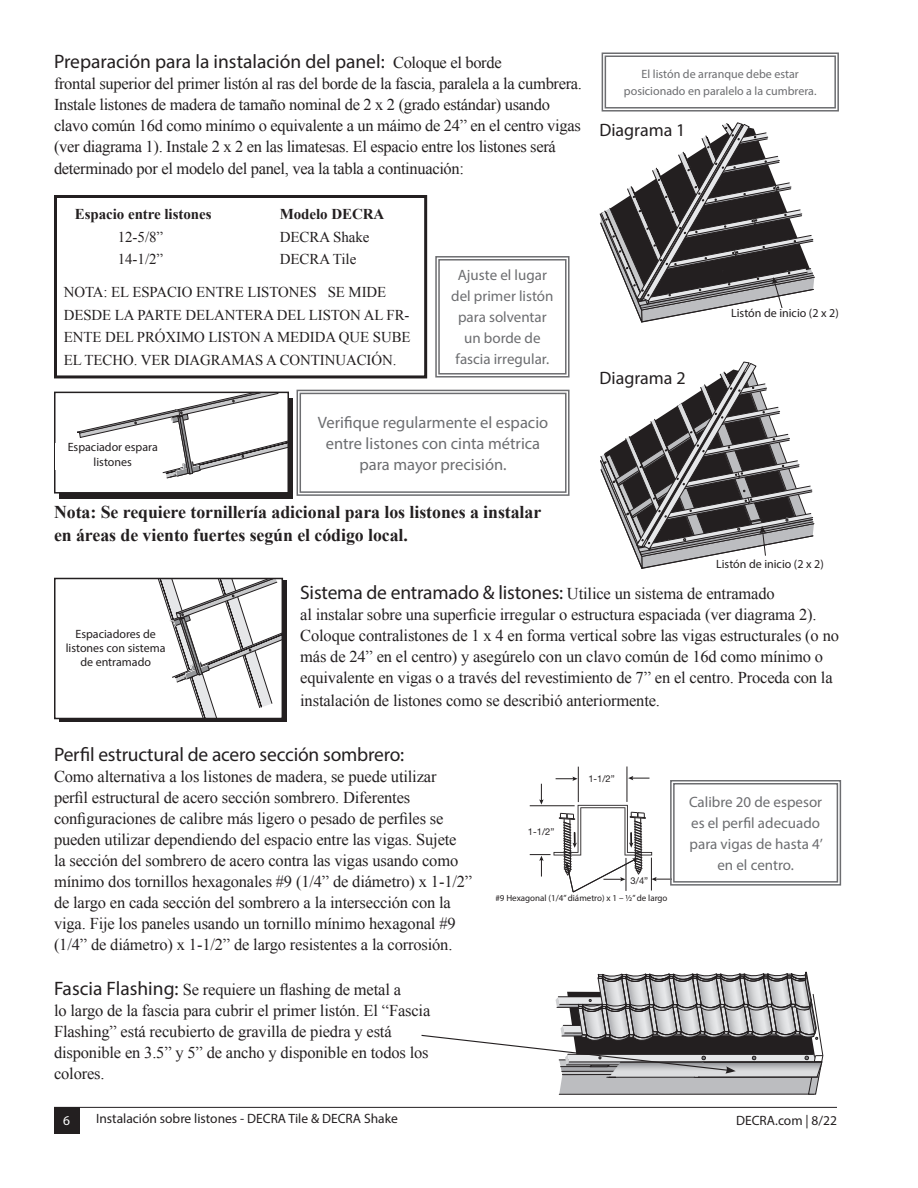
<style>
.page{position:relative;width:918px;height:1188px;background:#fff}
.page>*{position:absolute;margin:0;border:0;box-sizing:border-box;transform-origin:0 0}
.t1{font:19.5px "Myriad Pro";letter-spacing:-.01em;color:#231f20}
.t2{font:700 18px/22.5px "Times New Roman";letter-spacing:-.005em;color:#231f20}
.t3{font:18px "Myriad Pro";color:#231f20}
.t4{font:16.5px/21px "Times New Roman";letter-spacing:-.01em;color:#231f20}
.t5{font:16.5px/21px "Myriad Pro";color:#6c6d70;text-align:center}
.t6{font:15px/22.5px "Times New Roman";letter-spacing:-.005em;color:#231f20}
.t7{font:15px/21px "Myriad Pro";color:#6c6d70;text-align:center}
.t8{font:700 15px "Times New Roman";letter-spacing:-.005em;color:#231f20}
.t9{font:13.5px "Myriad Pro";color:#231f20}
.t10{font:13.5px "Myriad Pro";color:#fff}
.t11{font:12px/14.4px "Myriad Pro";color:#231f20;text-align:center}
.t12{font:12px/12px "Helvetica Neue LT Std";color:#231f20}
.t13{font:12px/16.5px "Myriad Pro";color:#6c6d70;text-align:center}
.t14{font:9.45px "Helvetica Neue LT Std";color:#231f20}
.t15{font:9px "Myriad Pro";color:#231f20}
.s1{font-family:"Times New Roman";font-size:16.5px}
.s2{font-family:"Myriad Pro";font-size:19.5px}
</style>
<div class="page">
<div style="left:54px;top:1107px;width:25px;height:27px;background:#231f20"></div>
<hr style="left:54px;top:1107px;width:783px;height:1px;background:#231f20">
<svg style="left:600px;top:122px;width:215px;height:201px"></svg>
<svg style="left:600px;top:362px;width:214px;height:207px"></svg>
<div style="left:59px;top:581px;width:228px;height:141px;background:#231f20"></div>
<div style="left:54px;top:195px;width:373px;height:183px;border:3px solid #231f20"></div>
<svg style="left:601px;top:52px;width:238px;height:60px"></svg>
<div style="left:605px;top:56px;width:231px;height:53px;border:1px solid #6c6d70"></div>
<svg style="left:435px;top:256px;width:135px;height:122px"></svg>
<div style="left:438px;top:259px;width:129px;height:116px;border:1px solid #6c6d70"></div>
<svg style="left:296px;top:389px;width:274px;height:107px"></svg>
<div style="left:300px;top:393px;width:267px;height:100px;border:1px solid #6c6d70"></div>
<div style="left:59px;top:398px;width:234px;height:101px;background:#231f20"></div>
<div style="left:55px;top:392px;width:233px;height:101px;background:#fff"></div>
<svg style="left:77px;top:395px;width:209px;height:83px"></svg>
<div style="left:54px;top:392px;width:235px;height:102px;border:2px solid #231f20"></div>
<div style="left:55px;top:578px;width:227px;height:140px;background:#fff"></div>
<svg style="left:158px;top:581px;width:122px;height:135px"></svg>
<div style="left:54px;top:578px;width:229px;height:141px;border:2px solid #231f20"></div>
<hr style="left:627px;top:767px;width:1px;height:35px;background:#231f20">
<hr style="left:578px;top:767px;width:1px;height:35px;background:#231f20">
<svg style="left:530px;top:776px;width:312px;height:117px"></svg>
<div style="left:673px;top:783px;width:165px;height:100px;border:1px solid #6c6d70"></div>
<svg style="left:421px;top:971px;width:402px;height:124px"></svg>
<div style="left:719px;top:309px;width:132px;height:26px;background:#fff"></div>
<div style="left:56px;top:443px;width:114px;height:27px;background:#fff"></div>
<div style="left:704px;top:559px;width:132px;height:26px;background:#fff"></div>
<div style="left:58px;top:629px;width:115px;height:39px;background:#fff"></div>
<p class="t1" style="left:54px;top:49px;width:449px">Preparación para la instalación del panel: <span class="s1">Coloque el borde</span></p>
<p class="t4" style="left:54px;top:73px;width:530px">frontal superior del primer listón al ras del borde de la fascia, paralela a la cumbrera.<br>Instale listones de madera de tamaño nominal de 2 x 2 (grado estándar) usando clavo común 16d como minímo o equivalente a un máimo de 24” en el centro vigas (ver diagrama 1). Instale 2 x 2 en las limatesas. El espacio entre los listones será</p>
<p class="t4" style="left:54px;top:158px;width:412px">determinado por el modelo del panel, vea la tabla a continuación:</p>
<p class="t8" style="left:75px;top:204px;width:138px">Espacio entre listones</p>
<p class="t8" style="left:280px;top:204px;width:106px">Modelo DECRA</p>
<p class="t6" style="left:118px;top:225px;width:47px">12-5/8”</p>
<p class="t6" style="left:280px;top:225px;width:91px">DECRA Shake</p>
<p class="t6" style="left:118px;top:248px;width:47px">14-1/2”</p>
<p class="t6" style="left:280px;top:248px;width:78px">DECRA Tile</p>
<p class="t6" style="left:64px;top:281px;width:348px">NOTA: EL ESPACIO ENTRE LISTONES SE MIDE DESDE LA PARTE DELANTERA DEL LISTON AL FR-ENTE DEL PRÓXIMO LISTON A MEDIDA QUE SUBE EL TECHO. VER DIAGRAMAS A CONTINUACIÓN.</p>
<p class="t7" style="left:451px;top:264px;width:104px">Ajuste el lugar del primer listón para solventar un borde de fascia irregular.</p>
<p class="t11" style="left:68px;top:440px;width:92px">Espaciador espara listones</p>
<p class="t12" style="left:90px;top:443px;width:78px">Batten Spacer w/ Battens</p>
<p class="t5" style="left:318px;top:411px;width:232px">Verifique regularmente el espacio entre listones con cinta métrica para mayor precisión.</p>
<p class="t2" style="left:54px;top:501px;width:489px">Nota: Se requiere tornillería adicional para los listones a instalar en áreas de viento fuertes según el código local.</p>
<p class="t13" style="left:624px;top:66px;width:193px">El listón de arranque debe estar posicionado en paralelo a la cumbrera.</p>
<p class="t3" style="left:599px;top:119px;width:88px">Diagrama 1</p>
<p class="t3" style="left:600px;top:367px;width:88px">Diagrama 2</p>
<p class="t11" style="left:731px;top:306px;width:109px">Listón de inicio (2 x 2)</p>
<p class="t12" style="left:728px;top:310px;width:112px">Starter Batten (2 x 2)</p>
<p class="t11" style="left:66px;top:626px;width:101px">Espaciadores de listones con sistema de entramado</p>
<p class="t12" style="left:76px;top:628px;width:98px">Batten Spacer<br>w/ Counter<br>Battens &amp; Battens</p>
<p class="t11" style="left:716px;top:556px;width:109px">Listón de inicio (2 x 2)</p>
<p class="t12" style="left:712px;top:558px;width:109px">Starter Batten (2 x 2</p>
<p class="t1" style="left:300px;top:581px;width:476px">Sistema de entramado &amp; listones: <span class="s1">Utilice un sistema de entramado</span></p>
<p class="t4" style="left:300px;top:604px;width:540px">al instalar sobre una superficie irregular o estructura espaciada (ver diagrama 2).<br>Coloque contralistones de 1 x 4 en forma vertical sobre las vigas estructurales (o no más de 24” en el centro) y asegúrelo con un clavo común de 16d como mínimo o equivalente en vigas o a través del revestimiento de 7” en el centro. Proceda con la</p>
<p class="t4" style="left:300px;top:690px;width:361px">instalación de listones como se describió anteriormente.</p>
<p class="t1" style="left:54px;top:742px;width:352px">Perfil estructural de acero sección sombrero:</p>
<p class="t4" style="left:54px;top:766px;width:420px">Como alternativa a los listones de madera, se puede utilizar perfil estructural de acero sección sombrero. Diferentes configuraciones de calibre más ligero o pesado de perfiles se pueden utilizar dependiendo del espacio entre las vigas. Sujete la sección del sombrero de acero contra las vigas usando como mínimo dos tornillos hexagonales #9 (1/4” de diámetro) x 1-1/2” de largo en cada sección del sombrero a la intersección con la viga. Fije los paneles usando un tornillo mínimo hexagonal #9 (1/4” de diámetro) x 1-1/2” de largo resistentes a la corrosión.</p>
<p class="t4" style="left:54px;top:979px;width:378px"><span class="s2">Fascia Flashing:</span> Se requiere un flashing de metal a<br>lo largo de la fascia para cubrir el primer listón. El “Fascia Flashing” está recubierto de gravilla de piedra y está disponible en 3.5” y 5” de ancho y disponible en todos los colores.</p>
<p class="t14" style="left:528px;top:826px;width:28px">1-1/2”</p>
<p class="t14" style="left:588px;top:773px;width:28px">1-1/2”</p>
<p class="t14" style="left:631px;top:875px;width:19px">3/4”</p>
<p class="t15" style="left:495px;top:892px;width:174px">#9 Hexagonal (1/4” diámetro) x 1 – ½” de largo</p>
<p class="t14" style="left:490px;top:894px;width:181px">#9 Hex (1/4” diameter) x 1-1/2” long screw</p>
<p class="t7" style="left:689px;top:791px;width:135px">Calibre 20 de espesor es el perfil adecuado para vigas de hasta 4’ en el centro.</p>
<p class="t10" style="left:63px;top:1112px;width:8px">6</p>
<p class="t9" style="left:96px;top:1110px;width:303px">Instalación sobre listones - DECRA Tile &amp; DECRA Shake</p>
<p class="t9" style="left:736px;top:1112px;width:102px">DECRA.com | 8/22</p>
</div>
